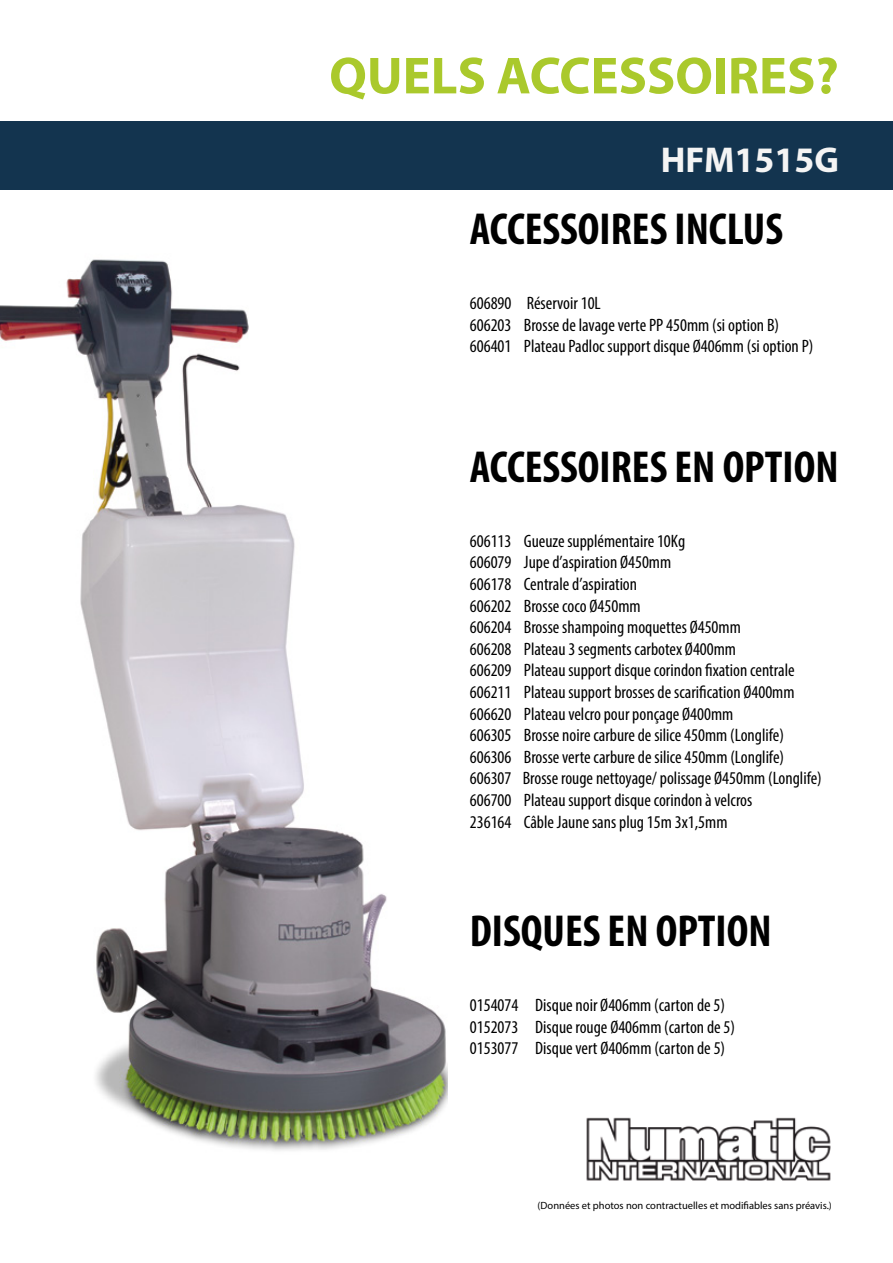
<style>
.page{position:relative;width:893px;height:1263px;background:#fff}
.page>*{position:absolute;margin:0;border:0;box-sizing:border-box;transform-origin:0 0}
.t1{font:700 52.5px "Myriad Pro";color:#aac92c}
.t2{font:700 condensed 45px "Myriad Pro";color:#000}
.t3{font:700 36px "Myriad Pro";color:#f4f4f4}
.t4{font:condensed 18px/21.6px "Myriad Pro";color:#000}
.t5{font:10.5px "Myriad Pro";color:#000}
</style>
<div class="page">
<img style="left:0;top:259px;width:448px;height:892px">
<div style="left:0;top:121px;width:893px;height:68px;background:#13344f"></div>
<img style="left:586px;top:1117px;width:245px;height:64px">
<h1 class="t1" style="left:329px;top:41px;width:511px">QUELS ACCESSOIRES?</h1>
<h3 class="t3" style="left:661px;top:136px;width:180px">HFM1515G</h3>
<h2 class="t2" style="left:470px;top:201px;width:315px">ACCESSOIRES INCLUS</h2>
<p class="t4" style="left:470px;top:292px;width:345px">606890 Réservoir 10L<br>606203 Brosse de lavage verte PP 450mm (si option B)<br>606401 Plateau Padloc support disque Ø406mm (si option P)</p>
<h2 class="t2" style="left:470px;top:439px;width:370px">ACCESSOIRES EN OPTION</h2>
<p class="t4" style="left:470px;top:530px;width:353px">606113 Gueuze supplémentaire 10Kg<br>606079 Jupe d’aspiration Ø450mm<br>606178 Centrale d’aspiration<br>606202 Brosse coco Ø450mm<br>606204 Brosse shampoing moquettes Ø450mm<br>606208 Plateau 3 segments carbotex Ø400mm<br>606209 Plateau support disque corindon fixation centrale 606211 Plateau support brosses de scarification Ø400mm 606620 Plateau velcro pour ponçage Ø400mm<br>606305 Brosse noire carbure de silice 450mm (Longlife)<br>606306 Brosse verte carbure de silice 450mm (Longlife)<br>606307 Brosse rouge nettoyage/ polissage Ø450mm (Longlife)<br>606700 Plateau support disque corindon à velcros<br>236164 Câble Jaune sans plug 15m 3x1,5mm</p>
<h2 class="t2" style="left:470px;top:903px;width:303px">DISQUES EN OPTION</h2>
<p class="t4" style="left:470px;top:994px;width:267px">0154074 Disque noir Ø406mm (carton de 5)<br>0152073 Disque rouge Ø406mm (carton de 5)<br>0153077 Disque vert Ø406mm (carton de 5)</p>
<p class="t5" style="left:538px;top:1199px;width:296px">(Données et photos non contractuelles et modifiables sans préavis.)</p>
</div>
